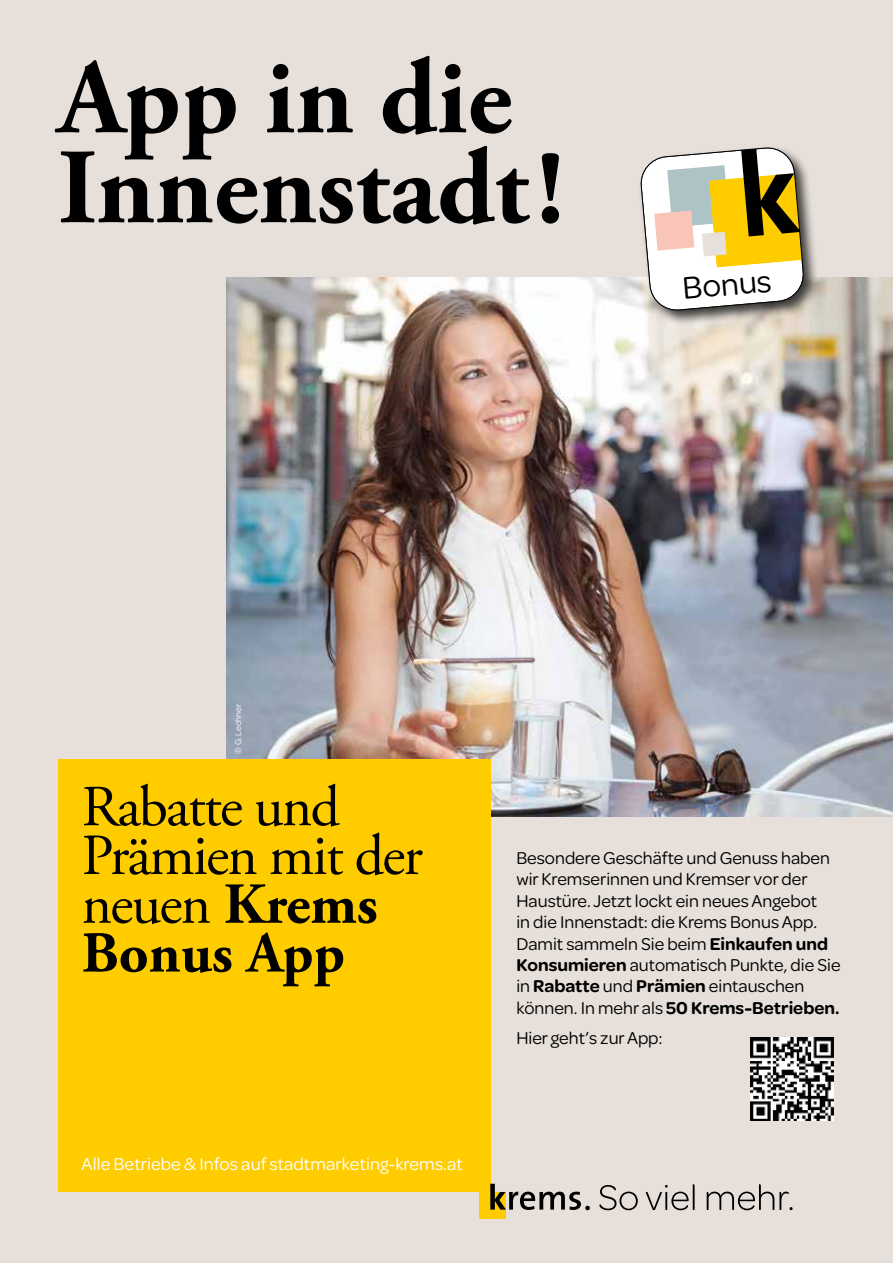
<style>
.page{position:relative;width:893px;height:1263px;background:#e7e0da}
.page>*{position:absolute;margin:0;border:0;box-sizing:border-box;transform-origin:0 0}
.t1{font:700 106.65px/90px "Adobe Garamond Pro";color:#000}
.t2{font:57.9px/48.8px "Adobe Garamond Pro";letter-spacing:-.03em;color:#000}
.t3{font:33.3px "Omnes";color:#000}
.t4{font:18.45px "Omnes";letter-spacing:.005em;color:#fff}
.t5{font:18.3px/21.3px "Omnes";color:#000}
.t6{font:9.15px "Omnes";color:#fff}
.s1{font-weight:700}
.s2{font-weight:600}
</style>
<div class="page">
<img style="left:226px;top:277px;width:667px;height:539px">
<img style="left:750px;top:1037px;width:83px;height:83px">
<div style="left:638px;top:145px;width:181px;height:181px;background:#000;opacity:.75"></div>
<svg style="left:640px;top:147px;width:164px;height:164px;background:#d0c59c"></svg>
<div style="left:58px;top:759px;width:432px;height:433px;background:#fc0"></div>
<div style="left:480px;top:1192px;width:26px;height:26px;background:#fc0"></div>
<svg style="left:490px;top:1184px;width:302px;height:26px"></svg>
<h1 class="t1" style="left:58px;top:55px;width:508px">App in die<br>Innenstadt!</h1>
<h3 class="t3" style="left:681px;top:266px;width:91px;rotate:-5deg">Bonus</h3>
<p class="t6" style="left:232px;top:753px;width:51px;rotate:-90deg">© G. Lechner</p>
<h2 class="t2" style="left:82px;top:784px;width:343px">Rabatte und<br>Prämien mit der neuen <span class="s1">Krems<br>Bonus App</span></h2>
<p class="t4" style="left:82px;top:1152px;width:382px">Alle Betriebe &amp; Infos auf stadtmarketing-krems.at</p>
<p class="t5" style="left:516px;top:846px;width:326px">Besondere Geschäfte und Genuss haben wir Kremserinnen und Kremser vor der Haustüre. Jetzt lockt ein neues Angebot<br>in die Innenstadt: die Krems Bonus App.<br>Damit sammeln Sie beim <span class="s2">Einkaufen und Konsumieren</span> automatisch Punkte, die Sie in <span class="s2">Rabatte</span> und <span class="s2">Prämien</span> eintauschen können. In mehr als <span class="s2">50 Krems-Betrieben.</span></p>
<p class="t5" style="left:516px;top:1026px;width:148px">Hier geht’s zur App:</p>
</div>
